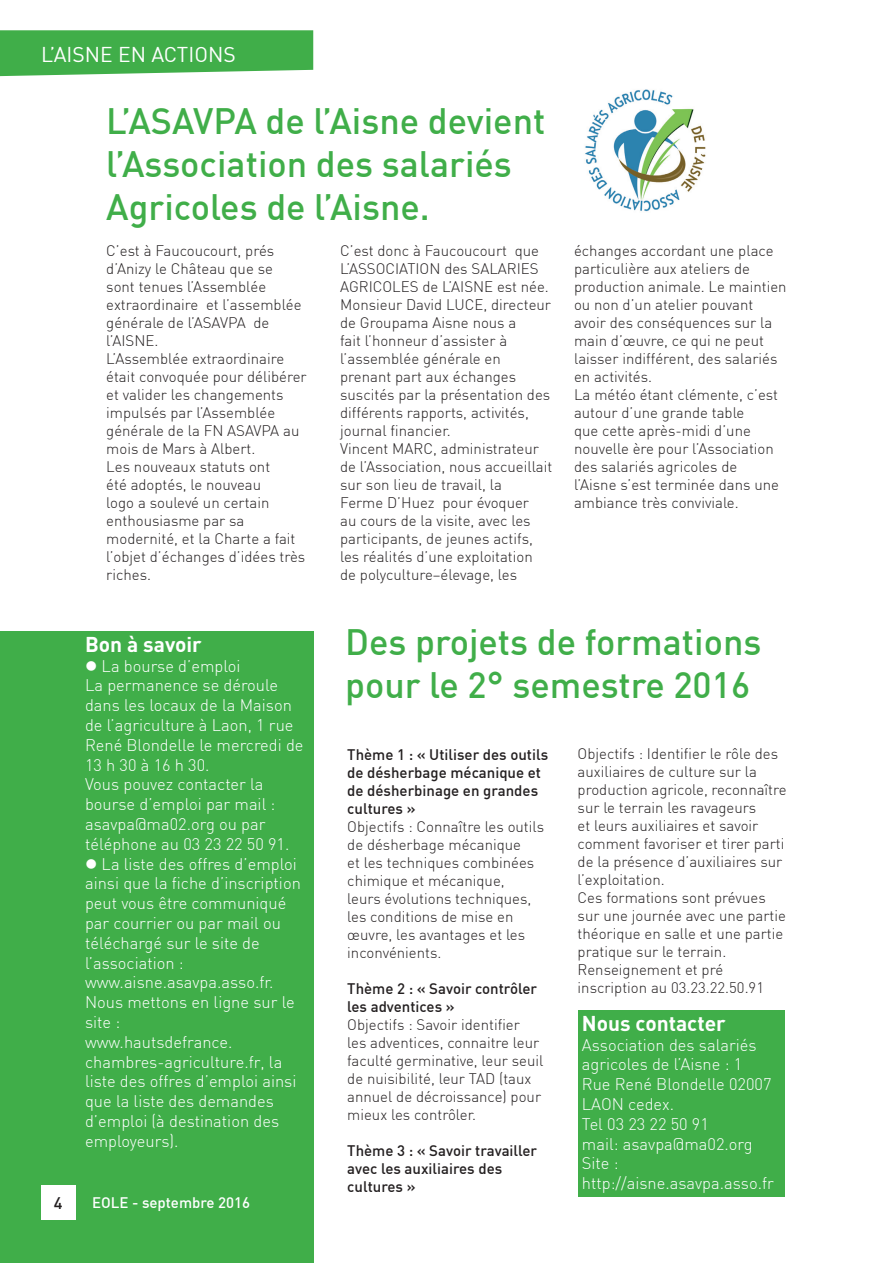
<style>
.page{position:relative;width:893px;height:1263px;background:#fff}
.page>*{position:absolute;margin:0;border:0;box-sizing:border-box;transform-origin:0 0}
.t1{font:500 36px/43.2px "DIN";color:#40ae49}
.t2{font:700 21px "DIN";color:#fff}
.t3{font:21px "DIN";color:#fff}
.t4{font:300 16.5px/19.8px "DIN";color:#fff}
.t5{font:500 16.5px "DIN";color:#231f20}
.t6{font:300 15px/18px "DIN";color:#231f20}
.t7{font:500 15px/18px "DIN";color:#231f20}
.t8{font:500 15px "DIN";color:#fff}
</style>
<div class="page">
<div style="left:0;top:631px;width:313px;height:632px;background:#40ae49"></div>
<svg style="left:0;top:30px;width:313px;height:46px;background:#4db356"></svg>
<div style="left:41px;top:1186px;width:34px;height:34px;background:#fff"></div>
<div style="left:578px;top:1010px;width:206px;height:187px;background:#40ae49"></div>
<img style="left:585px;top:89px;width:121px;height:123px">
<p class="t3" style="left:41px;top:42px;width:196px">L’AISNE EN ACTIONS</p>
<p class="t1" style="left:106px;top:98px;width:441px">L’ASAVPA de l’Aisne devient</p>
<p class="t1" style="left:106px;top:141px;width:407px">l’Association des salariés</p>
<p class="t1" style="left:106px;top:184px;width:325px">Agricoles de l’Aisne.</p>
<p class="t6" style="left:106px;top:242px;width:197px">C’est à Faucoucourt, prés d’Anizy le Château que se sont tenues l’Assemblée extraordinaire et l’assemblée générale de l’ASAVPA de l’AISNE.</p>
<p class="t6" style="left:106px;top:350px;width:202px">L’Assemblée extraordinaire était convoquée pour délibérer et valider les changements impulsés par l’Assemblée générale de la FN ASAVPA au mois de Mars à Albert.</p>
<p class="t6" style="left:106px;top:458px;width:201px">Les nouveaux statuts ont<br>été adoptés, le nouveau<br>logo a soulevé un certain enthousiasme par sa modernité, et la Charte a fait l’objet d’échanges d’idées très riches.</p>
<p class="t6" style="left:340px;top:242px;width:210px">C’est donc à Faucoucourt que<br>L’ASSOCIATION des SALARIES<br>AGRICOLES de L’AISNE est née.</p>
<p class="t6" style="left:340px;top:296px;width:212px">Monsieur David LUCE, directeur de Groupama Aisne nous a<br>fait l’honneur d’assister à l’assemblée générale en</p>
<p class="t6" style="left:340px;top:368px;width:212px">prenant part aux échanges suscités par la présentation des différents rapports, activités, journal financier.</p>
<p class="t6" style="left:340px;top:440px;width:214px">Vincent MARC, administrateur de l’Association, nous accueillait sur son lieu de travail, la<br>Ferme D’Huez pour évoquer<br>au cours de la visite, avec les participants, de jeunes actifs, les réalités d’une exploitation de polyculture–élevage, les</p>
<p class="t6" style="left:574px;top:242px;width:214px">échanges accordant une place particulière aux ateliers de production animale. Le maintien ou non d’un atelier pouvant avoir des conséquences sur la main d’œuvre, ce qui ne peut laisser indifférent, des salariés en activités.</p>
<p class="t6" style="left:574px;top:386px;width:206px">La météo étant clémente, c’est autour d’une grande table<br>que cette après-midi d’une nouvelle ère pour l’Association des salariés agricoles de l’Aisne s’est terminée dans une ambiance très conviviale.</p>
<p class="t2" style="left:85px;top:630px;width:118px">Bon à savoir</p>
<p class="t4" style="left:85px;top:655px;width:157px">● La bourse d’emploi</p>
<p class="t4" style="left:85px;top:675px;width:220px">La permanence se déroule dans les locaux de la Maison de l’agriculture à Laon, 1 rue<br>René Blondelle le mercredi de<br>13 h 30 à 16 h 30.</p>
<p class="t4" style="left:85px;top:774px;width:192px">Vous pouvez contacter la bourse d’emploi par mail :</p>
<p class="t4" style="left:85px;top:814px;width:206px">asavpa@ma02.org ou par téléphone au 03 23 22 50 91.</p>
<p class="t4" style="left:85px;top:853px;width:217px">● La liste des offres d’emploi ainsi que la fiche d’inscription peut vous être communiqué par courrier ou par mail ou téléchargé sur le site de l’association :</p>
<p class="t4" style="left:85px;top:972px;width:190px">www.aisne.asavpa.asso.fr.</p>
<p class="t4" style="left:85px;top:992px;width:211px">Nous mettons en ligne sur le site :</p>
<p class="t4" style="left:85px;top:1032px;width:213px">www.hautsdefrance. chambres-agriculture.fr, la liste des offres d’emploi ainsi que la liste des demandes d’emploi (à destination des employeurs).</p>
<p class="t5" style="left:54px;top:1193px;width:10px">4</p>
<p class="t8" style="left:92px;top:1193px;width:160px">EOLE - septembre 2016</p>
<p class="t1" style="left:345px;top:619px;width:418px">Des projets de formations pour le 2° semestre 2016</p>
<p class="t7" style="left:347px;top:745px;width:202px">Thème 1 : « Utiliser des outils de désherbage mécanique et de désherbinage en grandes cultures »</p>
<p class="t6" style="left:347px;top:817px;width:198px">Objectifs : Connaître les outils de désherbage mécanique<br>et les techniques combinées chimique et mécanique,<br>leurs évolutions techniques, les conditions de mise en œuvre, les avantages et les inconvénients.</p>
<p class="t7" style="left:347px;top:979px;width:191px">Thème 2 : « Savoir contrôler les adventices »</p>
<p class="t6" style="left:347px;top:1015px;width:198px">Objectifs : Savoir identifier<br>les adventices, connaitre leur faculté germinative, leur seuil de nuisibilité, leur TAD (taux annuel de décroissance) pour mieux les contrôler.</p>
<p class="t7" style="left:347px;top:1141px;width:191px">Thème 3 : « Savoir travailler avec les auxiliaires des cultures »</p>
<p class="t6" style="left:578px;top:744px;width:211px">Objectifs : Identifier le rôle des auxiliaires de culture sur la production agricole, reconnaître sur le terrain les ravageurs<br>et leurs auxiliaires et savoir comment favoriser et tirer parti de la présence d’auxiliaires sur l’exploitation.</p>
<p class="t6" style="left:578px;top:888px;width:210px">Ces formations sont prévues sur une journée avec une partie théorique en salle et une partie pratique sur le terrain.</p>
<p class="t6" style="left:578px;top:960px;width:188px">Renseignement et pré inscription au 03.23.22.50.91</p>
<p class="t2" style="left:582px;top:1009px;width:145px">Nous contacter</p>
<p class="t4" style="left:582px;top:1034px;width:191px">Association des salariés agricoles de l’Aisne : 1<br>Rue René Blondelle 02007<br>LAON cedex.</p>
<p class="t4" style="left:582px;top:1114px;width:129px">Tel 03 23 22 50 91</p>
<p class="t4" style="left:582px;top:1133px;width:172px">mail: asavpa@ma02.org</p>
<p class="t4" style="left:582px;top:1153px;width:38px">Site :</p>
<p class="t4" style="left:582px;top:1173px;width:193px">http://aisne.asavpa.asso.fr</p>
</div>
